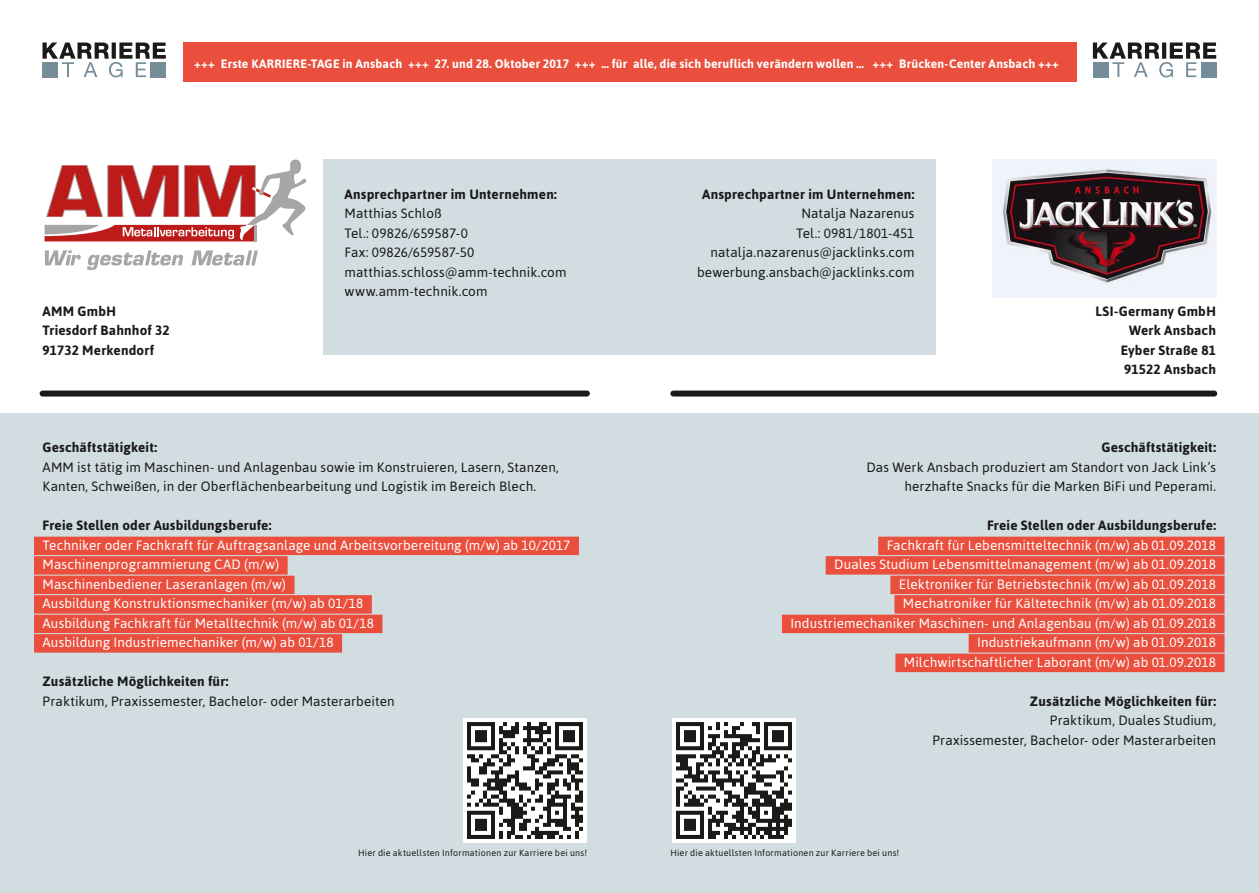
<style>
.page{position:relative;width:1259px;height:893px;background:#fff}
.page>*{position:absolute;margin:0;border:0;box-sizing:border-box;transform-origin:0 0}
.t1{font:13.5px/19.5px "Asap";letter-spacing:.01em;color:#fff}
.t2{font:13.5px/19.5px "Asap";letter-spacing:.01em;color:#1a1a18;text-align:right}
.t3{font:700 13.5px/19.5px "Asap";letter-spacing:.015em;color:#1a1a18}
.t4{font:700 12.15px "Asap";letter-spacing:.015em;color:#fff}
.t5{font:9px "Asap";letter-spacing:.02em;color:#1a1a18}
</style>
<div class="page">
<div style="left:0;top:413px;width:1259px;height:480px;background:#d2dde2"></div>
<div style="left:34px;top:537px;width:545px;height:18px;background:#ea4e3c"></div>
<div style="left:34px;top:556px;width:254px;height:19px;background:#ea4e3c"></div>
<div style="left:34px;top:576px;width:260px;height:18px;background:#ea4e3c"></div>
<div style="left:34px;top:595px;width:338px;height:19px;background:#ea4e3c"></div>
<div style="left:34px;top:615px;width:348px;height:18px;background:#ea4e3c"></div>
<div style="left:34px;top:634px;width:308px;height:19px;background:#ea4e3c"></div>
<div style="left:323px;top:160px;width:612px;height:195px;background:#d2dde2"></div>
<div style="left:43px;top:391px;width:544px;height:6px;background:#1a1a18"></div>
<img style="left:463px;top:719px;width:124px;height:123px">
<div style="left:673px;top:391px;width:541px;height:6px;background:#1a1a18"></div>
<div style="left:878px;top:537px;width:346px;height:18px;background:#ea4e3c"></div>
<div style="left:825px;top:556px;width:399px;height:19px;background:#ea4e3c"></div>
<div style="left:890px;top:576px;width:334px;height:18px;background:#ea4e3c"></div>
<div style="left:894px;top:595px;width:330px;height:19px;background:#ea4e3c"></div>
<div style="left:782px;top:615px;width:442px;height:18px;background:#ea4e3c"></div>
<div style="left:968px;top:634px;width:256px;height:19px;background:#ea4e3c"></div>
<div style="left:895px;top:654px;width:329px;height:18px;background:#ea4e3c"></div>
<img style="left:992px;top:160px;width:224px;height:138px">
<img style="left:672px;top:719px;width:123px;height:123px">
<svg style="left:43px;top:43px;width:123px;height:34px"></svg>
<div style="left:43px;top:62px;width:15px;height:15px;background:#748d99"></div>
<div style="left:150px;top:62px;width:16px;height:15px;background:#748d99"></div>
<svg style="left:1093px;top:43px;width:123px;height:34px"></svg>
<div style="left:1093px;top:62px;width:15px;height:15px;background:#748d99"></div>
<div style="left:1200px;top:62px;width:16px;height:15px;background:#748d99"></div>
<div style="left:183px;top:43px;width:893px;height:39px;background:#ea4e3c"></div>
<svg style="left:45px;top:160px;width:261px;height:81px"></svg>
<svg style="left:45px;top:250px;width:36px;height:15px"></svg>
<svg style="left:87px;top:250px;width:96px;height:20px"></svg>
<svg style="left:191px;top:250px;width:67px;height:15px"></svg>
<p class="t4" style="left:194px;top:56px;width:866px">+++ Erste KARRIERE-TAGE in Ansbach +++ 27. und 28. Oktober 2017 +++ … für alle, die sich beruflich verändern wollen … +++ Brücken-Center Ansbach +++</p>
<p class="t3" style="left:43px;top:301px;width:129px">AMM GmbH<br>Triesdorf Bahnhof 32<br>91732 Merkendorf</p>
<p class="t3" style="left:344px;top:184px;width:214px">Ansprechpartner im Unternehmen:</p>
<p class="t2" style="left:344px;top:203px;width:223px;text-align:left">Matthias Schloß<br>Tel.: 09826/659587-0<br>Fax: 09826/659587-50 matthias.schloss@amm-technik.com www.amm-technik.com</p>
<p class="t3" style="left:43px;top:437px;width:116px">Geschäftstätigkeit:</p>
<p class="t2" style="left:43px;top:457px;width:518px;text-align:left">AMM ist tätig im Maschinen- und Anlagenbau sowie im Konstruieren, Lasern, Stanzen,<br>Kanten, Schweißen, in der Oberflächenbearbeitung und Logistik im Bereich Blech.</p>
<p class="t3" style="left:43px;top:515px;width:230px">Freie Stellen oder Ausbildungsberufe:</p>
<p class="t1" style="left:43px;top:535px;width:529px">Techniker oder Fachkraft für Auftragsanlage und Arbeitsvorbereitung (m/w) ab 10/2017<br>Maschinenprogrammierung CAD (m/w)<br>Maschinenbediener Laseranlagen (m/w)<br>Ausbildung Konstruktionsmechaniker (m/w) ab 01/18<br>Ausbildung Fachkraft für Metalltechnik (m/w) ab 01/18<br>Ausbildung Industriemechaniker (m/w) ab 01/18</p>
<p class="t3" style="left:43px;top:671px;width:188px">Zusätzliche Möglichkeiten für:</p>
<p class="t2" style="left:43px;top:691px;width:354px">Praktikum, Praxissemester, Bachelor- oder Masterarbeiten</p>
<p class="t3" style="left:702px;top:184px;width:214px">Ansprechpartner im Unternehmen:</p>
<p class="t2" style="left:697px;top:203px;width:219px">Natalja Nazarenus<br>Tel.: 0981/1801-451 natalja.nazarenus@jacklinks.com bewerbung.ansbach@jacklinks.com</p>
<p class="t3" style="left:1095px;top:301px;width:122px;text-align:right">LSI-Germany GmbH<br>Werk Ansbach<br>Eyber Straße 81<br>91522 Ansbach</p>
<p class="t3" style="left:1101px;top:437px;width:116px">Geschäftstätigkeit:</p>
<p class="t2" style="left:866px;top:457px;width:351px">Das Werk Ansbach produziert am Standort von Jack Link’s herzhafte Snacks für die Marken BiFi und Peperami.</p>
<p class="t3" style="left:987px;top:515px;width:230px">Freie Stellen oder Ausbildungsberufe:</p>
<p class="t1" style="left:790px;top:535px;width:427px;text-align:right">Fachkraft für Lebensmitteltechnik (m/w) ab 01.09.2018<br>Duales Studium Lebensmittelmanagement (m/w) ab 01.09.2018<br>Elektroniker für Betriebstechnik (m/w) ab 01.09.2018<br>Mechatroniker für Kältetechnik (m/w) ab 01.09.2018<br>Industriemechaniker Maschinen- und Anlagenbau (m/w) ab 01.09.2018<br>Industriekaufmann (m/w) ab 01.09.2018<br>Milchwirtschaftlicher Laborant (m/w) ab 01.09.2018</p>
<p class="t3" style="left:1030px;top:691px;width:188px">Zusätzliche Möglichkeiten für:</p>
<p class="t2" style="left:932px;top:710px;width:285px">Praktikum, Duales Studium,<br>Praxissemester, Bachelor- oder Masterarbeiten</p>
<p class="t5" style="left:358px;top:847px;width:230px">Hier die aktuellsten Informationen zur Karriere bei uns!</p>
<p class="t5" style="left:670px;top:847px;width:230px">Hier die aktuellsten Informationen zur Karriere bei uns!</p>
</div>
